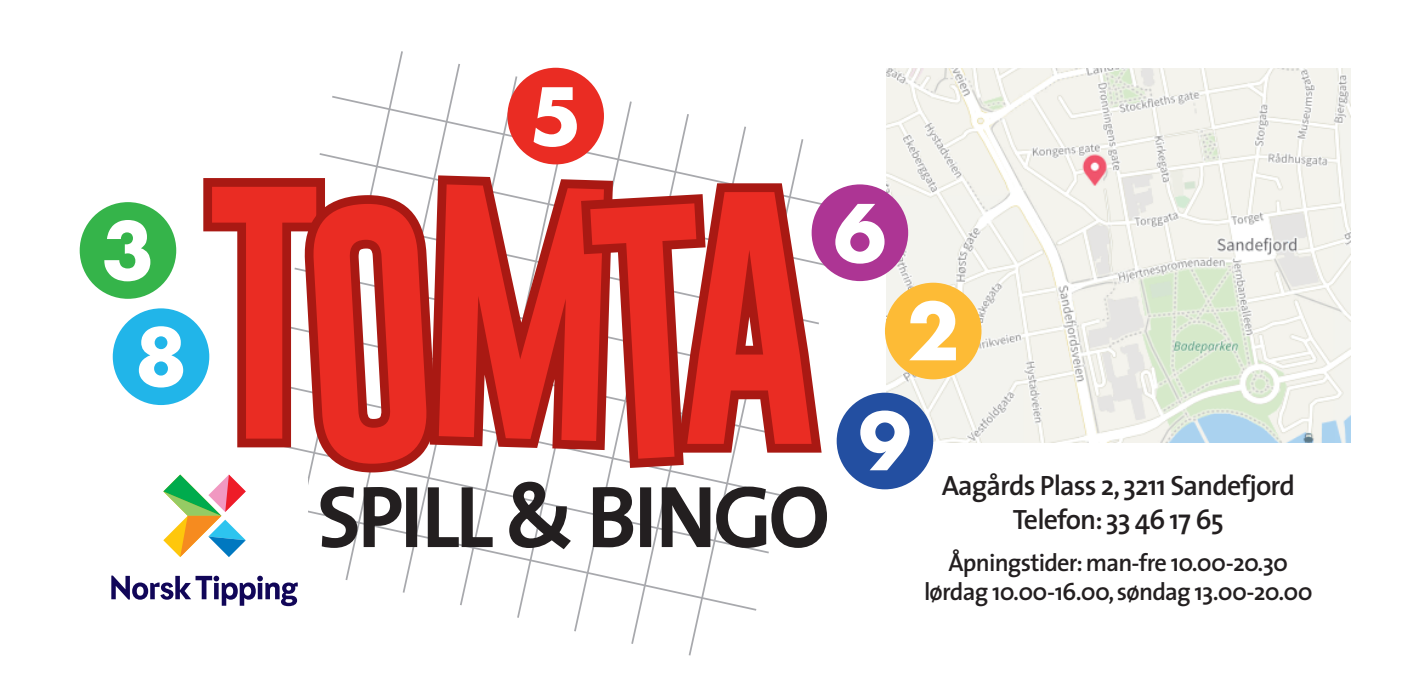
<style>
.page{position:relative;width:1423px;height:691px;background:#fff}
.page>*{position:absolute;margin:0;border:0;box-sizing:border-box;transform-origin:0 0}
.t1{font:600 85.75px "The Sans";letter-spacing:-.03em;color:#231f20}
.t2{font:700 77px "Futura";color:#fff}
.t3{font:600 28px/33.6px "The Sans";letter-spacing:-.03em;color:#231f20;text-align:center}
.t4{font:600 24.5px/29.4px "The Sans";letter-spacing:-.03em;color:#231f20;text-align:center}
</style>
<div class="page">
<img style="left:887px;top:68px;width:463px;height:374px">
<svg style="left:345px;top:554px;width:412px;height:57px"></svg>
<svg style="left:494px;top:497px;width:275px;height:57px"></svg>
<svg style="left:494px;top:449px;width:244px;height:48px"></svg>
<svg style="left:330px;top:94px;width:515px;height:108px"></svg>
<svg style="left:508px;top:480px;width:64px;height:70px"></svg>
<svg style="left:592px;top:486px;width:42px;height:61px"></svg>
<div style="left:640px;top:487px;width:11px;height:59px;border:2px solid #231f20"></div>
<svg style="left:661px;top:485px;width:166px;height:63px"></svg>
<svg style="left:430px;top:175px;width:183px;height:274px;fill:#ea2c23"></svg>
<svg style="left:581px;top:183px;width:241px;height:284px"></svg>
<div style="left:80px;top:202px;width:96px;height:96px;background:#35b44a;border-radius:50%"></div>
<div style="left:812px;top:184px;width:96px;height:97px;background:#ad3594;border-radius:50%"></div>
<div style="left:113px;top:308px;width:96px;height:97px;background:#21b5e9;border-radius:50%"></div>
<div style="left:507px;top:68px;width:97px;height:96px;background:#ea2c23;border-radius:50%"></div>
<div style="left:837px;top:392px;width:96px;height:97px;background:#234fa1;border-radius:50%"></div>
<div style="left:885px;top:282px;width:97px;height:97px;background:#fdbb36;border-radius:50%"></div>
<svg style="left:163px;top:178px;width:331px;height:378px"></svg>
<svg style="left:111px;top:575px;width:187px;height:30px"></svg>
<h2 class="t2" style="left:102px;top:195px;width:54px">3</h2>
<h2 class="t2" style="left:135px;top:301px;width:54px">8</h2>
<h2 class="t2" style="left:530px;top:61px;width:54px">5</h2>
<h2 class="t2" style="left:834px;top:177px;width:54px">6</h2>
<h2 class="t2" style="left:907px;top:275px;width:54px">2</h2>
<h1 class="t1" style="left:317px;top:445px;width:513px">SPILL &amp; BINGO</h1>
<h2 class="t2" style="left:859px;top:385px;width:54px">9</h2>
<p class="t3" style="left:942px;top:468px;width:355px">Aagårds Plass 2, 3211 Sandefjord<br>Telefon: 33 46 17 65</p>
<p class="t4" style="left:924px;top:546px;width:390px">Åpningstider: man-fre 10.00-20.30 lørdag 10.00-16.00, søndag 13.00-20.00</p>
</div>
